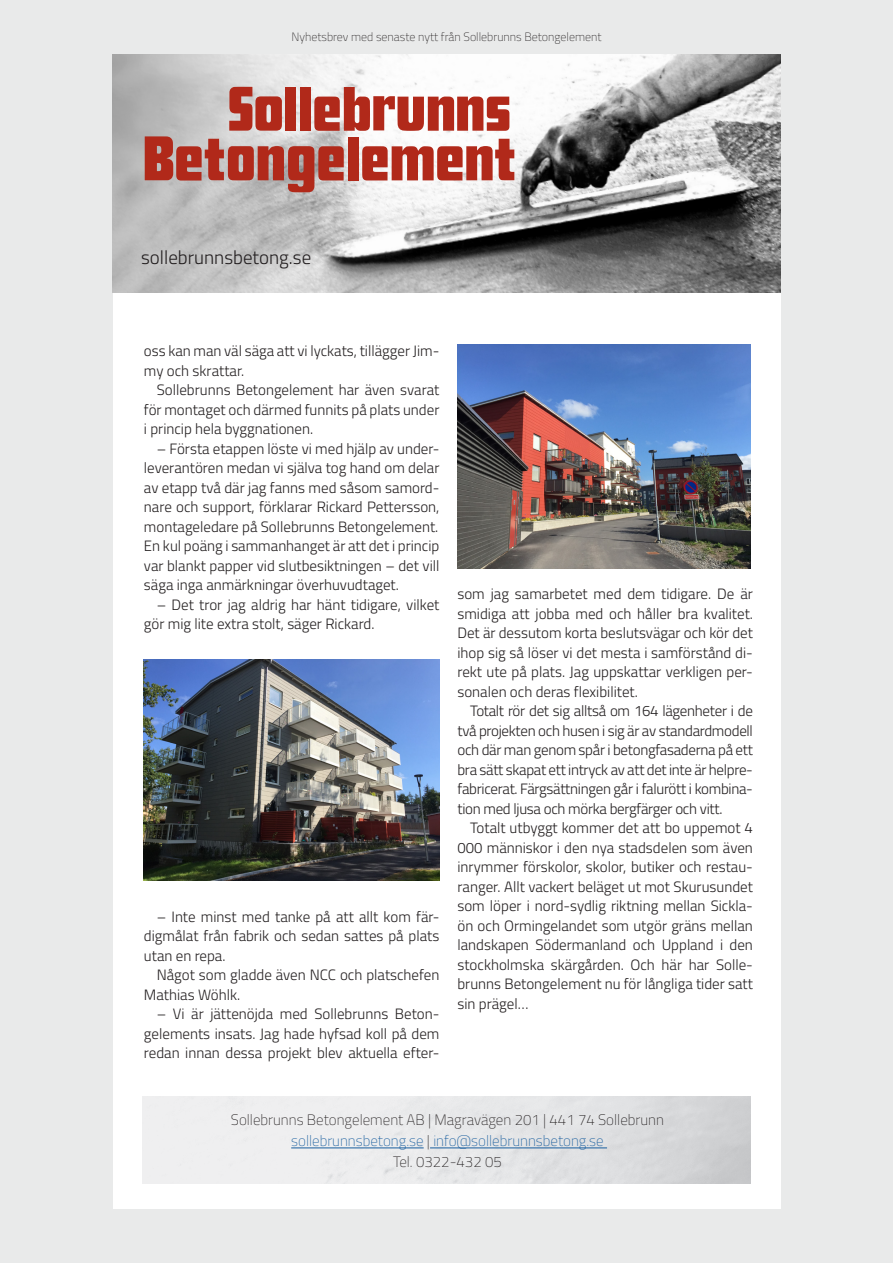
<style>
.page{position:relative;width:893px;height:1263px;background:#e9eaea}
.page>*{position:absolute;margin:0;border:0;box-sizing:border-box;transform-origin:0 0}
.t1{font:300 18.9px "Titillium Web";color:#231f20}
.t2{font:300 15px/19.5px "Titillium Web";color:#231f20;text-align:justify}
.t3{font:100 15px/21px "Titillium Web";color:#175d9e;text-align:center}
.t4{font:100 15px "Titillium Web";color:#231f20}
.t5{font:100 12px "Titillium Web";color:#231f20}
.s1{color:#231f20}
</style>
<div class="page">
<div style="left:113px;top:54px;width:667px;height:1155px;background:#fff"></div>
<img style="left:142px;top:1097px;width:609px;height:86px">
<hr style="left:291px;top:1148px;width:133px;height:1px;background:#175d9e">
<hr style="left:430px;top:1148px;width:177px;height:1px;background:#175d9e">
<img style="left:113px;top:54px;width:667px;height:239px">
<svg style="left:145px;top:87px;width:369px;height:105px"></svg>
<img style="left:457px;top:344px;width:294px;height:224px">
<img style="left:144px;top:659px;width:295px;height:222px">
<p class="t5" style="left:292px;top:28px;width:311px">Nyhetsbrev med senaste nytt från Sollebrunns Betongelement</p>
<p class="t1" style="left:141px;top:243px;width:172px">sollebrunnsbetong.se</p>
<p class="t2" style="left:144px;top:340px;width:297px">oss kan man väl säga att vi lyckats, tillägger Jim&shy;my och skrattar.</p>
<p class="t2" style="left:144px;top:379px;width:297px;text-indent:13px">Sollebrunns Betongelement har även svarat för montaget och därmed funnits på plats under i princip hela byggnationen.</p>
<p class="t2" style="left:144px;top:438px;width:297px;text-indent:13px">– Första etappen löste vi med hjälp av under&shy;leverantören medan vi själva tog hand om delar av etapp två där jag fanns med såsom samord&shy;nare och support, förklarar Rickard Pettersson, montageledare på Sollebrunns Betongelement.</p>
<p class="t2" style="left:144px;top:535px;width:297px">En kul poäng i sammanhanget är att det i princip var blankt papper vid slutbesiktningen – det vill säga inga anmärkningar överhuvudtaget.</p>
<p class="t2" style="left:144px;top:594px;width:297px;text-indent:13px">– Det tror jag aldrig har hänt tidigare, vilket gör mig lite extra stolt, säger Rickard.</p>
<p class="t2" style="left:144px;top:906px;width:297px;text-indent:13px">– Inte minst med tanke på att allt kom fär&shy;digmålat från fabrik och sedan sattes på plats utan en repa.</p>
<p class="t2" style="left:144px;top:964px;width:297px;text-indent:13px">Något som gladde även NCC och platschefen<br>Mathias Wöhlk.</p>
<p class="t2" style="left:144px;top:1003px;width:297px;text-indent:13px">– Vi är jättenöjda med Sollebrunns Beton&shy;gelements insats. Jag hade hyfsad koll på dem redan innan dessa projekt blev aktuella efter-</p>
<p class="t2" style="left:457px;top:583px;width:297px">som jag samarbetet med dem tidigare. De är smidiga att jobba med och håller bra kvalitet.<br>Det är dessutom korta beslutsvägar och kör det ihop sig så löser vi det mesta i samförstånd di&shy;rekt ute på plats. Jag uppskattar verkligen per&shy;sonalen och deras flexibilitet.</p>
<p class="t2" style="left:457px;top:700px;width:297px;text-indent:13px">Totalt rör det sig alltså om 164 lägenheter i de två projekten och husen i sig är av standardmodell och där man genom spår i betongfasaderna på ett bra sätt skapat ett intryck av att det inte är helpre&shy;fabricerat. Färgsättningen går i falurött i kombina&shy;tion med ljusa och mörka bergfärger och vitt.</p>
<p class="t2" style="left:457px;top:817px;width:297px;text-indent:13px">Totalt utbyggt kommer det att bo uppemot 4<br>000 människor i den nya stadsdelen som även inrymmer förskolor, skolor, butiker och restau&shy;ranger. Allt vackert beläget ut mot Skurusundet som löper i nord-sydlig riktning mellan Sickla&shy;ön och Ormingelandet som utgör gräns mellan landskapen Södermanland och Uppland i den stockholmska skärgården. Och här har Solle&shy;brunns Betongelement nu för långliga tider satt sin prägel…</p>
<p class="t4" style="left:231px;top:1109px;width:435px">Sollebrunns Betongelement AB | Magravägen 201 | 441 74 Sollebrunn</p>
<p class="t3" style="left:291px;top:1130px;width:314px">sollebrunnsbetong.se <span class="s1">|</span> info@sollebrunnsbetong.se<br><span class="s1">Tel. 0322-432 05</span></p>
</div>
